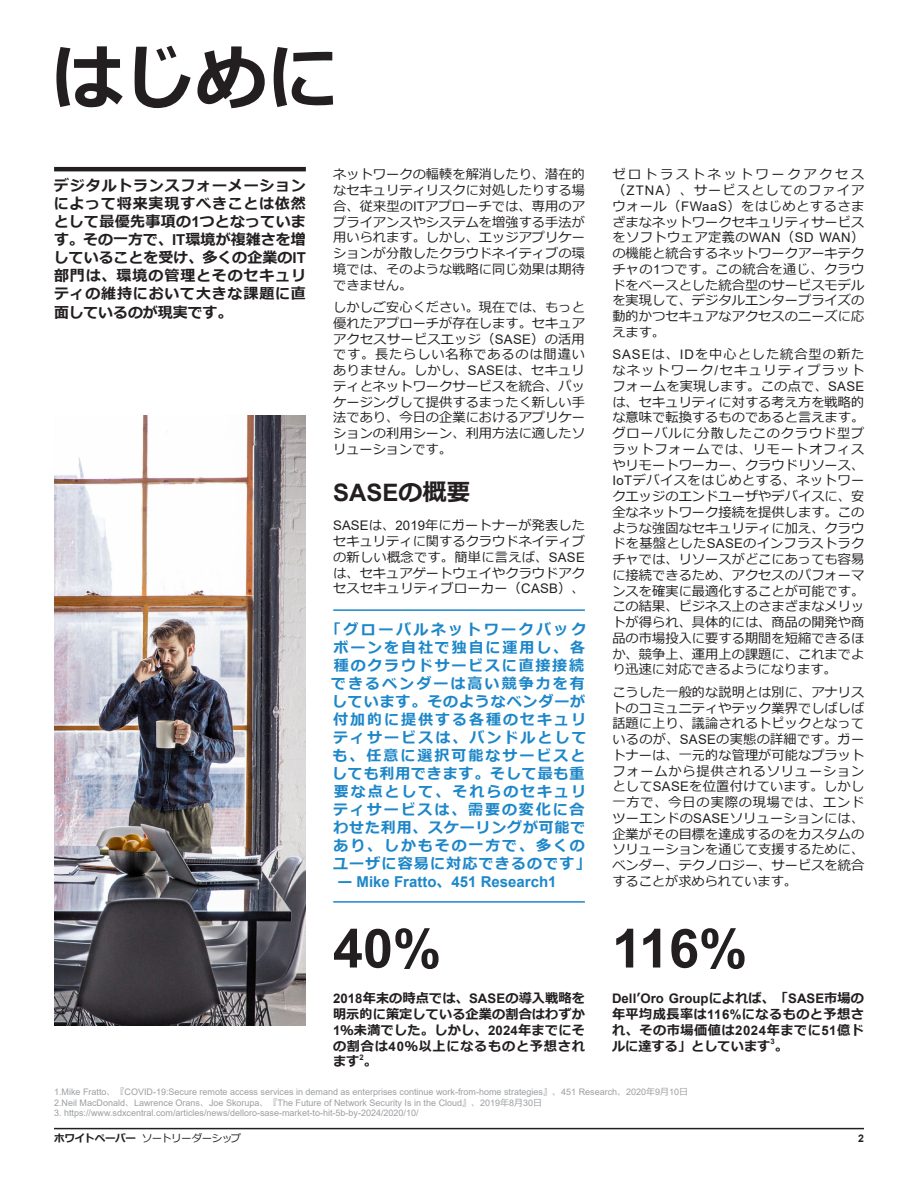
<style>
.page{position:relative;width:918px;height:1188px;background:#fff}
.page>*{position:absolute;margin:0;border:0;box-sizing:border-box;transform-origin:0 0}
.t1{font:700 72px "Meiryo";color:#231f20}
.Body_Text__Regular{font:700 54px "Arial";color:#231f20}
.Body_Text__Regular-2{font:700 24px "Arial";color:#231f20}
.Call_outs__blue{font:700 15px/18px "Meiryo";letter-spacing:.125em;color:#1d87c9;text-align:center}
.Section_Intro__Overh{font:700 15px/18.1px "Meiryo";letter-spacing:.05em;color:#231f20;text-align:justify}
.Call_outs__blue-2{font:700 15px "Arial";color:#1d87c9}
.Body_Text__Regular-3{font:13.2px/15.8px "Meiryo";letter-spacing:.005em;color:#231f20;text-align:justify}
.Body_Text__Regular-4{font:700 13.2px/15.8px "Meiryo";letter-spacing:.03em;color:#231f20;text-align:justify}
.t2{font:10.5px "Meiryo";letter-spacing:-.045em;color:#231f20}
.t3{font:700 10.5px "Arial";color:#231f20}
.Legal{font:9px "Arial";color:#9d9fa2}
.Body_Text__Regular-5{font:700 7.65px "Arial";color:#231f20}
.s1{font-family:"Arial"}
.s2{font-family:"Meiryo"}
.s3{font-weight:700}
</style>
<div class="page">
<hr style="left:54px;top:1128px;width:810px;height:1px;background:#231f20">
<hr style="left:54px;top:167px;width:252px;height:4px;background:#231f20">
<hr style="left:333px;top:609px;width:252px;height:2px;background:#1d87c9">
<hr style="left:333px;top:901px;width:252px;height:2px;background:#1d87c9">
<img style="left:54px;top:416px;width:252px;height:610px">
<h2 class="t1" style="left:51px;top:27px;width:289px">はじめに</h2>
<p class="Section_Intro__Overh" style="left:54px;top:177px;width:254px">デジタルトランスフォーメーションによって将来実現すべきことは依然として最優先事項の<span class="s1">1</span>つとなっています。その一方で、<span class="s1">IT</span>環境が複雑さを増していることを受け、多くの企業の<span class="s1">IT</span>部門は、環境の管理とそのセキュリティの維持において大きな課題に直面しているのが現実です。</p>
<p class="Body_Text__Regular-3" style="left:333px;top:167px;width:253px">ネットワークの輻輳を解消したり、潜在的なセキュリティリスクに対処したりする場合、従来型の<span class="s1">IT</span>アプローチでは、専用のアプライアンスやシステムを増強する手法が用いられます。しかし、エッジアプリケーションが分散したクラウドネイティブの環境では、そのような戦略に同じ効果は期待できません。</p>
<p class="Body_Text__Regular-3" style="left:333px;top:300px;width:253px">しかしご安心ください。現在では、もっと優れたアプローチが存在します。セキュアアクセスサービスエッジ（<span class="s1">SASE</span>）の活用です。長たらしい名称であるのは間違いありません。しかし、<span class="s1">SASE</span>は、セキュリティとネットワークサービスを統合、パッケージングして提供するまったく新しい手法であり、今日の企業におけるアプリケーションの利用シーン、利用方法に適したソリューションです。</p>
<p class="Body_Text__Regular-2" style="left:333px;top:476px;width:139px">SASE<span class="s2">の概要</span></p>
<p class="Body_Text__Regular-3" style="left:333px;top:518px;width:253px"><span class="s1">SASE</span>は、<span class="s1">2019</span>年にガートナーが発表したセキュリティに関するクラウドネイティブの新しい概念です。簡単に言えば、<span class="s1">SASE</span>は、セキュアゲートウェイやクラウドアクセスセキュリティブローカー（<span class="s1">CASB</span>）、</p>
<p class="Call_outs__blue" style="left:326px;top:621px;width:266px">「グローバルネットワークバックボーンを自社で独自に運用し、各種のクラウドサービスに直接接続できるベンダーは高い競争力を有しています。そのようなベンダーが付加的に提供する各種のセキュリティサービスは、バンドルとしても、任意に選択可能なサービスとしても利用できます。そして最も重要な点として、それらのセキュリティサービスは、需要の変化に合わせた利用、スケーリングが可能であり、しかもその一方で、多くのユーザに容易に対応できるのです」</p>
<p class="Call_outs__blue-2" style="left:337px;top:871px;width:221px"><span class="s2">—</span> Mike Fratto<span class="s2">、</span>451 Research1</p>
<p class="Body_Text__Regular-3" style="left:612px;top:167px;width:254px">ゼロトラストネットワークアクセス（<span class="s1">ZTNA</span>）、サービスとしてのファイアウォール（<span class="s1">FWaaS</span>）をはじめとするさまざまなネットワークセキュリティサービスをソフトウェア定義の<span class="s1">WAN</span>（<span class="s1">SD WAN</span>）の機能と統合するネットワークアーキテクチャの<span class="s1">1</span>つです。この統合を通じ、クラウドをベースとした統合型のサービスモデルを実現して、デジタルエンタープライズの動的かつセキュアなアクセスのニーズに応えます。</p>
<p class="Body_Text__Regular-3" style="left:612px;top:347px;width:254px"><span class="s1">SASE</span>は、<span class="s1">ID</span>を中心とした統合型の新たなネットワーク<span class="s1">/</span>セキュリティプラットフォームを実現します。この点で、<span class="s1">SASE</span>は、セキュリティに対する考え方を戦略的な意味で転換するものであると言えます。グローバルに分散したこのクラウド型プラットフォームでは、リモートオフィスやリモートワーカー、クラウドリソース、<span class="s1">IoT</span>デバイスをはじめとする、ネットワークエッジのエンドユーザやデバイスに、安全なネットワーク接続を提供します。このような強固なセキュリティに加え、クラウドを基盤とした<span class="s1">SASE</span>のインフラストラクチャでは、リソースがどこにあっても容易に接続できるため、アクセスのパフォーマンスを確実に最適化することが可能です。この結果、ビジネス上のさまざまなメリットが得られ、具体的には、商品の開発や商品の市場投入に要する期間を短縮できるほか、競争上、運用上の課題に、これまでより迅速に対応できるようになります。</p>
<p class="Body_Text__Regular-3" style="left:612px;top:685px;width:253px">こうした一般的な説明とは別に、アナリストのコミュニティやテック業界でしばしば話題に上り、議論されるトピックとなっているのが、<span class="s1">SASE</span>の実態の詳細です。ガートナーは、一元的な管理が可能なプラットフォームから提供されるソリューションとして<span class="s1">SASE</span>を位置付けています。しかし一方で、今日の実際の現場では、エンドツーエンドの<span class="s1">SASE</span>ソリューションには、企業がその目標を達成するのをカスタムのソリューションを通じて支援するために、ベンダー、テクノロジー、サービスを統合することが求められています。</p>
<p class="Body_Text__Regular" style="left:333px;top:910px;width:110px">40%</p>
<p class="Body_Text__Regular-4" style="left:333px;top:991px;width:254px"><span class="s1">2018</span>年末の時点では、<span class="s1">SASE</span>の導入戦略を明示的に策定している企業の割合はわずか<span class="s1">1</span>％未満でした。しかし、<span class="s1">2024</span>年までにその割合は<span class="s1">40</span>％以上になるものと予想されます。</p>
<p class="Body_Text__Regular" style="left:612px;top:910px;width:137px">116%</p>
<p class="Body_Text__Regular-4" style="left:612px;top:991px;width:254px"><span class="s1">Dell</span>ʼ<span class="s1">Oro Group</span>によれば、「<span class="s1">SASE</span>市場の年平均成長率は<span class="s1">116%</span>になるものと予想され、その市場価値は<span class="s1">2024</span>年までに<span class="s1">51</span>億ドルに達する」としています。</p>
<p class="Body_Text__Regular-5" style="left:770px;top:1036px;width:6px">3</p>
<p class="Body_Text__Regular-5" style="left:359px;top:1052px;width:6px">2</p>
<p class="Legal" style="left:54px;top:1085px;width:636px">1.Mike Fratto<span class="s2">、『</span>COVID-19:Secure remote access services in demand as enterprises continue work-from-home strategies<span class="s2">』、</span>451 Research<span class="s2">、</span>2020<span class="s2">年</span>9<span class="s2">月</span>10<span class="s2">日</span></p>
<p class="Legal" style="left:54px;top:1096px;width:490px">2.Neil MacDonald<span class="s2">、</span>Lawrence Orans<span class="s2">、</span>Joe Skorupa<span class="s2">、『</span>The Future of Network Security Is in the Cloud<span class="s2">』、</span>2019<span class="s2">年</span>8<span class="s2">月</span>30<span class="s2">日</span></p>
<p class="Legal" style="left:54px;top:1107px;width:366px">3. https://www.sdxcentral.com/articles/news/delloro-sase-market-to-hit-5b-by-2024/2020/10/</p>
<p class="t2" style="left:54px;top:1131px;width:189px"><span class="s3">ホワイトペーパー</span> ソートリーダーシップ</p>
<p class="t3" style="left:858px;top:1131px;width:7px">2</p>
</div>
